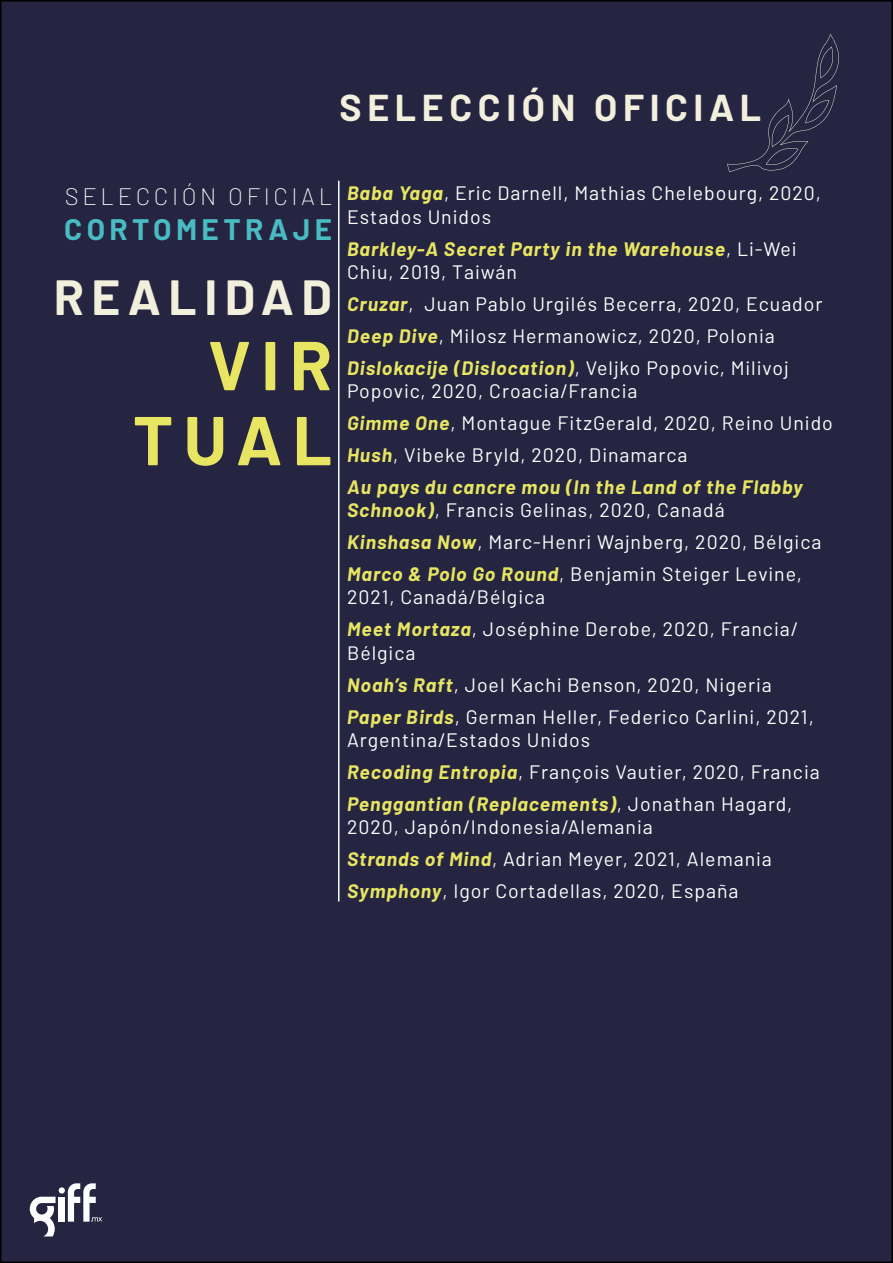
<style>
.page{position:relative;width:893px;height:1263px;background:#fff}
.page>*{position:absolute;margin:0;border:0;box-sizing:border-box;transform-origin:0 0}
.t1{font:700 69px/75px "Barlow";letter-spacing:.15em;color:#e7e562;text-align:right}
.t2{font:700 49.5px "Barlow";letter-spacing:.15em;color:#f2efdc}
.t3{font:700 37.5px "Barlow";letter-spacing:.15em;color:#f2efdc}
.t4{font:700 29.7px "Barlow";letter-spacing:.15em;color:#49bbc3}
.t5{font:200 23.85px "Barlow";letter-spacing:.15em;color:#fff}
.t6{font:19.5px/32px "Barlow";letter-spacing:.05em;color:#fff}
.t7{font:italic 700 19.5px/23.4px "Barlow";letter-spacing:.05em;color:#e7e562}
.s1{font-weight:700;font-style:italic;color:#e7e562}
.s2{font-weight:400;font-style:normal;color:#fff}
</style>
<div class="page">
<div style="left:1px;top:1px;width:891px;height:1261px;background:#252541"></div>
<svg style="left:30px;top:1183px;width:72px;height:53px"></svg>
<svg style="left:727px;top:34px;width:112px;height:138px"></svg>
<hr style="left:338px;top:181px;width:1px;height:720px;background:#f2ffff">
<h3 class="t3" style="left:339px;top:85px;width:423px">SELECCIÓN OFICIAL</h3>
<p class="t5" style="left:65px;top:181px;width:269px">SELECCIÓN OFICIAL</p>
<h3 class="t4" style="left:64px;top:211px;width:270px">CORTOMETRAJE</h3>
<h2 class="t2" style="left:54px;top:267px;width:280px">REALIDAD</h2>
<h1 class="t1" style="left:133px;top:328px;width:201px">VIR<br>TUAL</h1>
<p class="t6" style="left:347px;top:181px;width:475px;line-height:23.4px"><span class="s1">Baba Yaga</span>, Eric Darnell, Mathias Chelebourg, 2020,<br>Estados Unidos</p>
<p class="t7" style="left:347px;top:237px;width:451px">Barkley-A Secret Party in the Warehouse<span class="s2">, Li-Wei<br>Chiu, 2019, Taiwán</span></p>
<p class="t6" style="left:347px;top:287px;width:477px"><span class="s1">Cruzar</span>, Juan Pablo Urgilés Becerra, 2020, Ecuador<br><span class="s1">Deep Dive</span>, Milosz Hermanowicz, 2020, Polonia<br><span class="s1">Dislokacije (Dislocation)</span>, Veljko Popovic, Milivoj</p>
<p class="t6" style="left:347px;top:375px;width:487px">Popovic, 2020, Croacia/Francia<br><span class="s1">Gimme One</span>, Montague FitzGerald, 2020, Reino Unido <span class="s1">Hush</span>, Vibeke Bryld, 2020, Dinamarca<br><span class="s1">Au pays du cancre mou (In the Land of the Flabby</span></p>
<p class="t6" style="left:347px;top:494px;width:476px"><span class="s1">Schnook)</span>, Francis Gelinas, 2020, Canadá<br><span class="s1">Kinshasa Now</span>, Marc-Henri Wajnberg, 2020, Bélgica<br><span class="s1">Marco &amp; Polo Go Round</span>, Benjamin Steiger Levine,</p>
<p class="t6" style="left:347px;top:581px;width:452px">2021, Canadá/Bélgica<br><span class="s1">Meet Mortaza</span>, Joséphine Derobe, 2020, Francia/</p>
<p class="t6" style="left:347px;top:636px;width:468px">Bélgica<br><span class="s1">Noah’s Raft</span>, Joel Kachi Benson, 2020, Nigeria<br><span class="s1">Paper Birds</span>, German Heller, Federico Carlini, 2021,</p>
<p class="t6" style="left:347px;top:723px;width:474px">Argentina/Estados Unidos<br><span class="s1">Recoding Entropia</span>, François Vautier, 2020, Francia<br><span class="s1">Penggantian (Replacements)</span>, Jonathan Hagard,</p>
<p class="t6" style="left:347px;top:811px;width:426px">2020, Japón/Indonesia/Alemania<br><span class="s1">Strands of Mind</span>, Adrian Meyer, 2021, Alemania<br><span class="s1">Symphony</span>, Igor Cortadellas, 2020, España</p>
</div>
